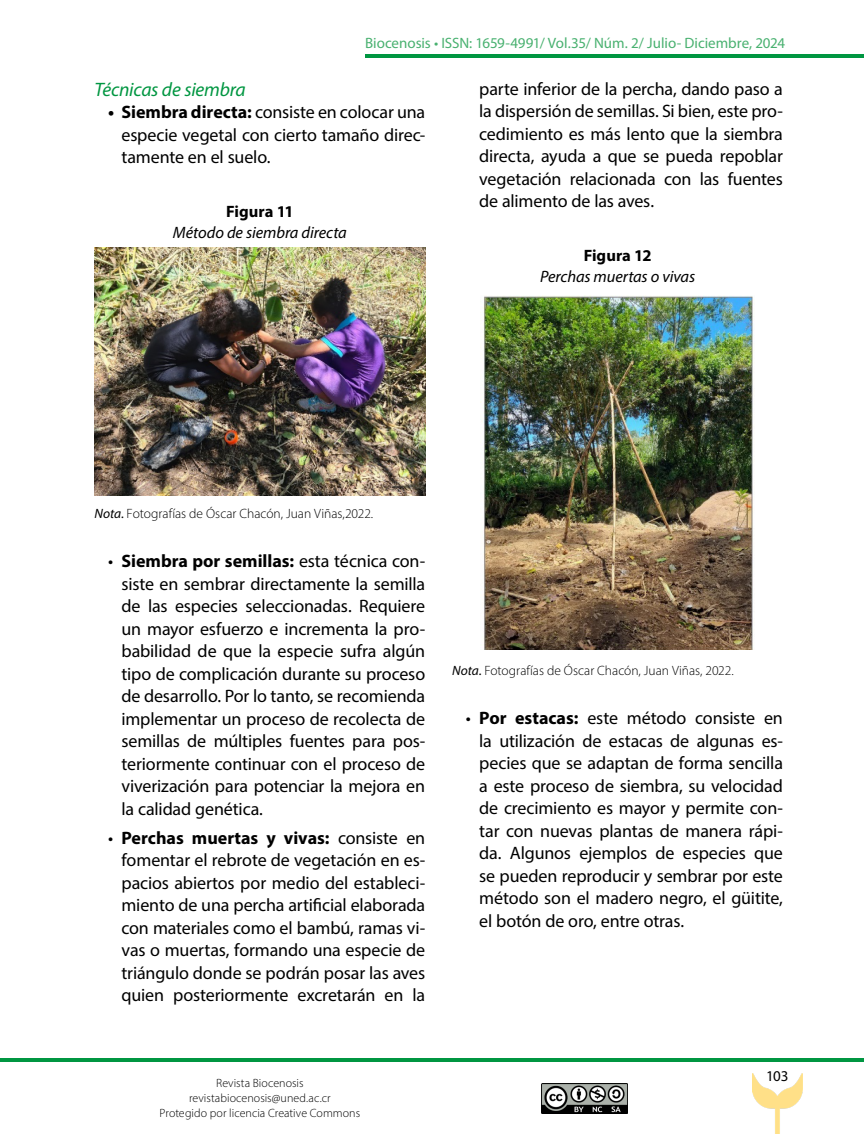
<style>
.page{position:relative;width:864px;height:1134px;background:#fff}
.page>*{position:absolute;margin:0;border:0;box-sizing:border-box;transform-origin:0 0}
.t1{font:italic 19.5px "Myriad Pro";letter-spacing:-.01em;color:#009641}
.t2{font:18px/22.5px "Myriad Pro";letter-spacing:-.01em;color:#000;text-align:justify}
.t3{font:italic 16.5px "Myriad Pro";letter-spacing:-.005em;color:#000}
.t4{font:700 16.5px "Myriad Pro";color:#000}
.t5{font:15px "Myriad Pro";letter-spacing:-.005em;color:#49b170}
.t6{font:15px "Myriad Pro";color:#000}
.t7{font:300 13.5px "Myriad Pro";color:#000}
.t8{font:300 12px/15px "Myriad Pro";letter-spacing:.005em;color:#000;text-align:center}
.s1{font-weight:700}
.s2{font-weight:400;font-style:italic}
</style>
<div class="page">
<img style="left:752px;top:1074px;width:50px;height:60px">
<img style="left:542px;top:1084px;width:85px;height:30px">
<hr style="left:365px;top:54px;width:499px;height:4px;background:#009641">
<hr style="left:0;top:1058px;width:864px;height:4px;background:#009641">
<img style="left:95px;top:248px;width:330px;height:248px">
<img style="left:483px;top:295px;width:272px;height:355px">
<p class="t5" style="left:365px;top:34px;width:422px">Biocenosis • ISSN: 1659-4991/ Vol.35/ Núm. 2/ Julio- Diciembre, 2024</p>
<p class="t1" style="left:94px;top:77px;width:153px">Técnicas de siembra</p>
<p class="t2" style="left:122px;top:101px;width:305px;text-indent:-14px"><span class="s1">• Siembra directa:</span> consiste en colocar una especie vegetal con cierto tamaño direc&shy;tamente en el suelo.</p>
<p class="t4" style="left:226px;top:200px;width:69px">Figura 11</p>
<p class="t3" style="left:173px;top:222px;width:175px">Método de siembra directa</p>
<p class="t2" style="left:479px;top:77px;width:305px">parte inferior de la percha, dando paso a la dispersión de semillas. Si bien, este pro&shy;cedimiento es más lento que la siembra directa, ayuda a que se pueda repoblar vegetación relacionada con las fuentes de alimento de las aves.</p>
<p class="t4" style="left:584px;top:244px;width:69px">Figura 12</p>
<p class="t3" style="left:540px;top:266px;width:157px">Perchas muertas o vivas</p>
<p class="t7" style="left:94px;top:505px;width:280px"><span class="s2">Nota.</span> Fotografías de Óscar Chacón, Juan Viñas,2022.</p>
<p class="t2" style="left:122px;top:550px;width:305px;text-indent:-14px">• <span class="s1">Siembra por semillas:</span> esta técnica con&shy;siste en sembrar directamente la semilla de las especies seleccionadas. Requiere un mayor esfuerzo e incrementa la pro&shy;babilidad de que la especie sufra algún tipo de complicación durante su proceso de desarrollo. Por lo tanto, se recomienda implementar un proceso de recolecta de semillas de múltiples fuentes para pos&shy;teriormente continuar con el proceso de viverización para potenciar la mejora en la calidad genética.</p>
<p class="t2" style="left:122px;top:826px;width:305px;text-indent:-14px">• <span class="s1">Perchas muertas y vivas:</span> consiste en fomentar el rebrote de vegetación en es&shy;pacios abiertos por medio del estableci&shy;miento de una percha artificial elaborada con materiales como el bambú, ramas vi&shy;vas o muertas, formando una especie de triángulo donde se podrán posar las aves quien posteriormente excretarán en la</p>
<p class="t8" style="left:160px;top:1075px;width:202px">Revista Biocenosis revistabiocenosis@uned.ac.cr<br>Protegido por licencia Creative Commons</p>
<p class="t7" style="left:452px;top:662px;width:283px"><span class="s2">Nota.</span> Fotografías de Óscar Chacón, Juan Viñas, 2022.</p>
<p class="t2" style="left:479px;top:707px;width:305px;text-indent:-14px">• <span class="s1">Por estacas:</span> este método consiste en la utilización de estacas de algunas es&shy;pecies que se adaptan de forma sencilla a este proceso de siembra, su velocidad de crecimiento es mayor y permite con&shy;tar con nuevas plantas de manera rápi&shy;da. Algunos ejemplos de especies que se pueden reproducir y sembrar por este método son el madero negro, el güitite, el botón de oro, entre otras.</p>
<p class="t6" style="left:766px;top:1067px;width:24px">103</p>
</div>
